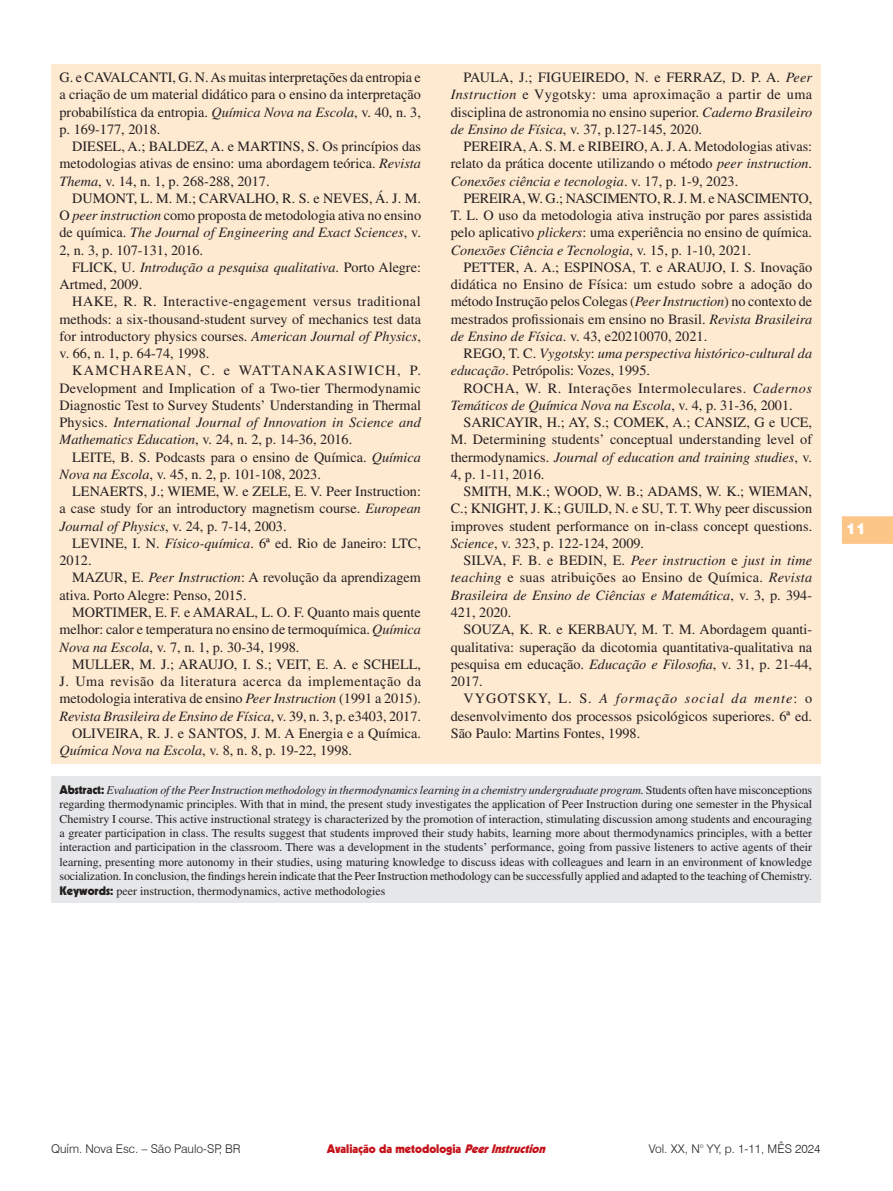
<style>
.page{position:relative;width:893px;height:1191px;background:#fff}
.page>*{position:absolute;margin:0;border:0;box-sizing:border-box;transform-origin:0 0}
.t1{font:900 15px "Swiss 721 BT";color:#fff}
.Bibliografia{font:14.25px/17.2px "Times LT Std";color:#231f20;text-align:justify}
.Bibliografia-2{font:italic 14.25px/17.2px "Times LT Std";color:#231f20}
.Bibliografia-3{font:14.25px/17.2px "Times LT Std";letter-spacing:.04em;color:#231f20}
.Abstract{font:12px/14.4px "Times LT Std";letter-spacing:-.01em;color:#231f20;text-align:justify}
.t2{font:300 12px "Swiss 721 BT";color:#231f20}
.t3{font:900 12px "Kabel LT Std";color:#c4121a}
.s1{font-style:italic}
.s2{font-style:normal}
.s3{font-family:"Kabel LT Std";font-weight:900}
</style>
<div class="page">
<svg style="left:842px;top:516px;width:51px;height:28px"></svg>
<div style="left:51px;top:776px;width:770px;height:127px;background:#e6e7e9"></div>
<div style="left:51px;top:64px;width:770px;height:699px;background:#fee9d1"></div>
<p class="Bibliografia" style="left:60px;top:69px;width:363px">G. e CAVALCANTI, G. N. As muitas interpretações da entropia e a criação de um material didático para o ensino da interpretação probabilística da entropia. <span class="s1">Química Nova na Escola</span>, v. 40, n. 3, p. 169-177, 2018.</p>
<p class="Bibliografia" style="left:60px;top:138px;width:363px;text-indent:13px">DIESEL, A.; BALDEZ, A. e MARTINS, S. Os princípios das metodologias ativas de ensino: uma abordagem teórica. <span class="s1">Revista Thema</span>, v. 14, n. 1, p. 268-288, 2017.</p>
<p class="Bibliografia" style="left:60px;top:189px;width:363px;text-indent:13px">DUMONT, L. M. M.; CARVALHO, R. S. e NEVES, Á. J. M.<br>O <span class="s1">peer instruction</span> como proposta de metodologia ativa no ensino de química. <span class="s1">The Journal of Engineering and Exact Sciences</span>, v.<br>2, n. 3, p. 107-131, 2016.</p>
<p class="Bibliografia" style="left:60px;top:258px;width:363px;text-indent:13px">FLICK, U. <span class="s1">Introdução a pesquisa qualitativa</span>. Porto Alegre:<br>Artmed, 2009.</p>
<p class="Bibliografia" style="left:60px;top:293px;width:363px;text-indent:13px">HAKE, R. R. Interactive-engagement versus traditional methods: a six-thousand-student survey of mechanics test data for introductory physics courses. <span class="s1">American Journal of Physics</span>, v. 66, n. 1, p. 64-74, 1998.</p>
<p class="Bibliografia" style="left:60px;top:362px;width:363px;text-indent:13px">KAMCHAREAN, C. e WATTANAKASIWICH, P.<br>Development and Implication of a Two-tier Thermodynamic Diagnostic Test to Survey Students’ Understanding in Thermal Physics. <span class="s1">International Journal of Innovation in Science and Mathematics Education</span>, v. 24, n. 2, p. 14-36, 2016.</p>
<p class="Bibliografia" style="left:60px;top:448px;width:363px;text-indent:13px">LEITE, B. S. Podcasts para o ensino de Química. <span class="s1">Química<br>Nova na Escola</span>, v. 45, n. 2, p. 101-108, 2023.</p>
<p class="Bibliografia" style="left:60px;top:483px;width:363px;text-indent:13px">LENAERTS, J.; WIEME, W. e ZELE, E. V. Peer Instruction: a case study for an introductory magnetism course. <span class="s1">European Journal of Physics</span>, v. 24, p. 7-14, 2003.</p>
<p class="Bibliografia" style="left:60px;top:534px;width:363px;text-indent:13px">LEVINE, I. N. <span class="s1">Físico-química</span>. 6ª ed. Rio de Janeiro: LTC,<br>2012.</p>
<p class="Bibliografia" style="left:60px;top:569px;width:363px;text-indent:13px">MAZUR, E. <span class="s1">Peer Instruction</span>: A revolução da aprendizagem ativa. Porto Alegre: Penso, 2015.</p>
<p class="Bibliografia" style="left:60px;top:603px;width:363px;text-indent:13px">MORTIMER, E. F. e AMARAL, L. O. F. Quanto mais quente melhor: calor e temperatura no ensino de termoquímica. <span class="s1">Química Nova na Escola</span>, v. 7, n. 1, p. 30-34, 1998.</p>
<p class="Bibliografia" style="left:60px;top:655px;width:363px;text-indent:13px">MULLER, M. J.; ARAUJO, I. S.; VEIT, E. A. e SCHELL, J. Uma revisão da literatura acerca da implementação da metodologia interativa de ensino <span class="s1">Peer Instruction</span> (1991 a 2015).<br><span class="s1">Revista Brasileira de Ensino de Física</span>, v. 39, n. 3, p. e3403, 2017.</p>
<p class="Bibliografia" style="left:60px;top:724px;width:363px;text-indent:13px">OLIVEIRA, R. J. e SANTOS, J. M. A Energia e a Química.<br><span class="s1">Química Nova na Escola</span>, v. 8, n. 8, p. 19-22, 1998.</p>
<p class="Bibliografia" style="left:451px;top:69px;width:363px;text-indent:13px">PAULA, J.; FIGUEIREDO, N. e FERRAZ, D. P. A. <span class="s1">Peer Instruction</span> e Vygotsky: uma aproximação a partir de uma disciplina de astronomia no ensino superior. <span class="s1">Caderno Brasileiro de Ensino de Física</span>, v. 37, p.127-145, 2020.</p>
<p class="Bibliografia" style="left:451px;top:138px;width:363px;text-indent:13px">PEREIRA, A. S. M. e RIBEIRO, A. J. A. Metodologias ativas: relato da prática docente utilizando o método <span class="s1">peer instruction</span>.<br><span class="s1">Conexões ciência e tecnologia</span>. v. 17, p. 1-9, 2023.</p>
<p class="Bibliografia" style="left:451px;top:189px;width:363px;text-indent:13px">PEREIRA, W. G.; NASCIMENTO, R. J. M. e NASCIMENTO, T. L. O uso da metodologia ativa instrução por pares assistida pelo aplicativo <span class="s1">plickers</span>: uma experiência no ensino de química.<br><span class="s1">Conexões Ciência e Tecnologia</span>, v. 15, p. 1-10, 2021.</p>
<p class="Bibliografia" style="left:451px;top:258px;width:363px;text-indent:13px">PETTER, A. A.; ESPINOSA, T. e ARAUJO, I. S. Inovação didática no Ensino de Física: um estudo sobre a adoção do método Instrução pelos Colegas (<span class="s1">Peer Instruction</span>) no contexto de mestrados profissionais em ensino no Brasil. <span class="s1">Revista Brasileira de Ensino de Física</span>. v. 43, e20210070, 2021.</p>
<p class="Bibliografia-2" style="left:451px;top:345px;width:363px;text-indent:13px"><span class="s2">REGO, T. C.</span> Vygotsky<span class="s2">:</span> uma perspectiva histórico-cultural da educação<span class="s2">. Petrópolis: Vozes, 1995.</span></p>
<p class="Bibliografia-3" style="left:451px;top:379px;width:363px;text-indent:13px">ROCHA, W. R. Interações Intermoleculares. <span class="s1">Cadernos<br>Temáticos de Química Nova na Escola</span>, v. 4, p. 31-36, 2001.</p>
<p class="Bibliografia" style="left:451px;top:414px;width:363px;text-indent:13px">SARICAYIR, H.; AY, S.; COMEK, A.; CANSIZ, G e UCE, M. Determining students’ conceptual understanding level of thermodynamics. <span class="s1">Journal of education and training studies</span>, v.<br>4, p. 1-11, 2016.</p>
<p class="Bibliografia" style="left:451px;top:483px;width:363px;text-indent:13px">SMITH, M.K.; WOOD, W. B.; ADAMS, W. K.; WIEMAN, C.; KNIGHT, J. K.; GUILD, N. e SU, T. T. Why peer discussion improves student performance on in-class concept questions.<br><span class="s1">Science</span>, v. 323, p. 122-124, 2009.</p>
<p class="Bibliografia-2" style="left:451px;top:552px;width:363px;text-align:justify;text-indent:13px"><span class="s2">SILVA, F. B. e BEDIN, E.</span> Peer instruction <span class="s2">e</span> just in time teaching <span class="s2">e suas atribuições ao Ensino de Química.</span> Revista Brasileira de Ensino de Ciências e Matemática<span class="s2">, v. 3, p. 394- 421, 2020.</span></p>
<p class="Bibliografia" style="left:451px;top:621px;width:363px;text-indent:13px">SOUZA, K. R. e KERBAUY, M. T. M. Abordagem quanti&shy;qualitativa: superação da dicotomia quantitativa-qualitativa na pesquisa em educação. <span class="s1">Educação e Filosofia</span>, v. 31, p. 21-44, 2017.</p>
<p class="Bibliografia" style="left:451px;top:690px;width:363px;text-indent:13px">VYGOTSKY, L. S. <span class="s1">A formação social da mente</span>: o desenvolvimento dos processos psicológicos superiores. 6ª ed.<br>São Paulo: Martins Fontes, 1998.</p>
<p class="Abstract" style="left:59px;top:782px;width:754px"><span class="s3">Abstract:</span> <span class="s1">Evaluation of the Peer Instruction methodology in thermodynamics learning in a chemistry undergraduate program.</span> Students often have misconceptions regarding thermodynamic principles. With that in mind, the present study investigates the application of Peer Instruction during one semester in the Physical Chemistry I course. This active instructional strategy is characterized by the promotion of interaction, stimulating discussion among students and encouraging a greater participation in class. The results suggest that students improved their study habits, learning more about thermodynamics principles, with a better interaction and participation in the classroom. There was a development in the students’ performance, going from passive listeners to active agents of their learning, presenting more autonomy in their studies, using maturing knowledge to discuss ideas with colleagues and learn in an environment of knowledge socialization. In conclusion, the findings herein indicate that the Peer Instruction methodology can be successfully applied and adapted to the teaching of Chemistry.</p>
<p class="Abstract" style="left:59px;top:883px;width:327px"><span class="s3">Keywords:</span> peer instruction, thermodynamics, active methodologies</p>
<p class="t1" style="left:846px;top:519px;width:21px">11</p>
<p class="t2" style="left:51px;top:1141px;width:191px">Quím. Nova Esc. – São Paulo-SP, BR</p>
<p class="t2" style="left:649px;top:1141px;width:173px">Vol. XX, N° YY, p. 1-11, MÊS 2024</p>
<p class="t3" style="left:327px;top:1141px;width:223px">Avaliação da metodologia <span class="s1">PeerInstruction</span></p>
</div>
